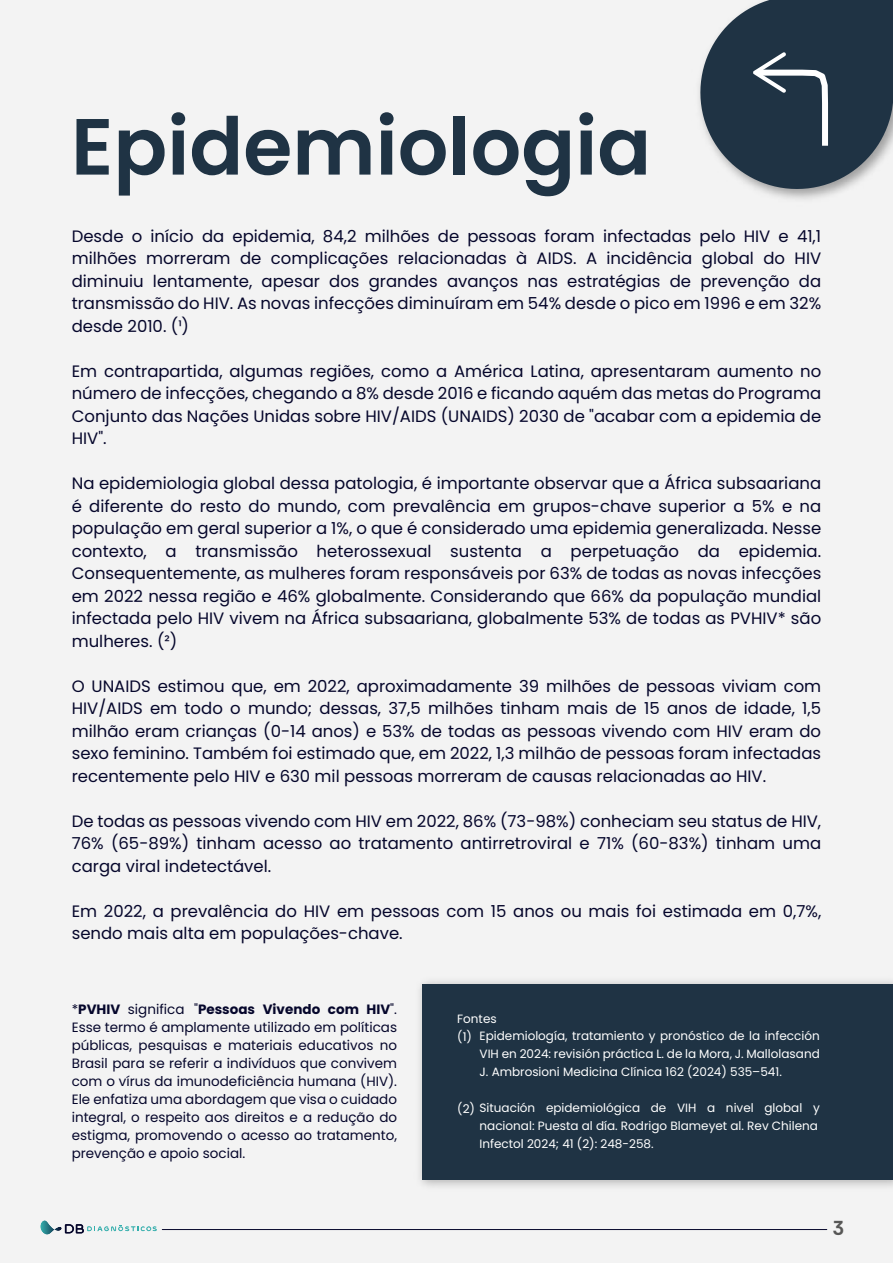
<style>
.page{position:relative;width:893px;height:1263px;background:#f3f3f3}
.page>*{position:absolute;margin:0;border:0;box-sizing:border-box;transform-origin:0 0}
.t1{font:600 79.5px "Poppins";color:#1f3344}
.t2{font:600 19.5px "Poppins";color:#575756}
.t3{font:16.5px/22.5px "Poppins";color:#05062b;text-align:justify}
.t4{font:13.5px/18px "Poppins";color:#05062b;text-align:justify}
.t5{font:12px/18px "Poppins";color:#fff}
.s1{font-weight:700}
</style>
<div class="page">
<svg style="left:40px;top:1220px;width:117px;height:14px"></svg>
<img style="left:419px;top:981px;width:474px;height:206px">
<div style="left:423px;top:984px;width:470px;height:196px;background:#1f3344"></div>
<svg style="left:700px;top:0;width:193px;height:189px;background:#445562"></svg>
<hr style="left:162px;top:1229px;width:665px;height:1px;background:#05062b">
<h1 class="t1" style="left:71px;top:99px;width:582px">Epidemiologia</h1>
<p class="t3" style="left:72px;top:225px;width:751px">Desde o início da epidemia, 84,2 milhões de pessoas foram infectadas pelo HIV e 41,1 milhões morreram de complicações relacionadas à AIDS. A incidência global do HIV diminuiu lentamente, apesar dos grandes avanços nas estratégias de prevenção da transmissão do HIV. As novas infecções diminuíram em 54% desde o pico em 1996 e em 32% desde 2010. (¹)</p>
<p class="t3" style="left:72px;top:360px;width:751px">Em contrapartida, algumas regiões, como a América Latina, apresentaram aumento no número de infecções, chegando a 8% desde 2016 e ficando aquém das metas do Programa Conjunto das Nações Unidas sobre HIV/AIDS (UNAIDS) 2030 de "acabar com a epidemia de HIV".</p>
<p class="t3" style="left:72px;top:473px;width:751px">Na epidemiologia global dessa patologia, é importante observar que a África subsaariana é diferente do resto do mundo, com prevalência em grupos-chave superior a 5% e na população em geral superior a 1%, o que é considerado uma epidemia generalizada. Nesse contexto, a transmissão heterossexual sustenta a perpetuação da epidemia.<br>Consequentemente, as mulheres foram responsáveis por 63% de todas as novas infecções em 2022 nessa região e 46% globalmente. Considerando que 66% da população mundial infectada pelo HIV vivem na África subsaariana, globalmente 53% de todas as PVHIV* são mulheres. (²)</p>
<p class="t3" style="left:72px;top:675px;width:751px">O UNAIDS estimou que, em 2022, aproximadamente 39 milhões de pessoas viviam com HIV/AIDS em todo o mundo; dessas, 37,5 milhões tinham mais de 15 anos de idade, 1,5 milhão eram crianças (0-14 anos) e 53% de todas as pessoas vivendo com HIV eram do sexo feminino. Também foi estimado que, em 2022, 1,3 milhão de pessoas foram infectadas recentemente pelo HIV e 630 mil pessoas morreram de causas relacionadas ao HIV.</p>
<p class="t3" style="left:72px;top:810px;width:751px">De todas as pessoas vivendo com HIV em 2022, 86% (73-98%) conheciam seu status de HIV, 76% (65-89%) tinham acesso ao tratamento antirretroviral e 71% (60-83%) tinham uma carga viral indetectável.</p>
<p class="t3" style="left:72px;top:900px;width:751px">Em 2022, a prevalência do HIV em pessoas com 15 anos ou mais foi estimada em 0,7%, sendo mais alta em populações-chave.</p>
<p class="t4" style="left:72px;top:1001px;width:327px">*<span class="s1">PVHIV</span> significa "<span class="s1">Pessoas Vivendo com HIV</span>".<br>Esse termo é amplamente utilizado em políticas públicas, pesquisas e materiais educativos no Brasil para se referir a indivíduos que convivem com o vírus da imunodeficiência humana (HIV).<br>Ele enfatiza uma abordagem que visa o cuidado integral, o respeito aos direitos e a redução do estigma, promovendo o acesso ao tratamento, prevenção e apoio social.</p>
<p class="t5" style="left:457px;top:1010px;width:41px">Fontes (1)</p>
<p class="t5" style="left:480px;top:1027px;width:342px;text-align:justify">Epidemiología, tratamiento y pronóstico de la infección VIH en 2024: revisión práctica L. de la Mora, J. Mallolasand J. Ambrosioni Medicina Clínica 162 (2024) 535–541.</p>
<p class="t5" style="left:480px;top:1099px;width:342px;text-indent:-22px">(2) Situación epidemiológica de VIH a nivel global y nacional: Puesta al día. Rodrigo Blameyet al. Rev Chilena<br>Infectol 2024; 41 (2): 248-258.</p>
<p class="t2" style="left:832px;top:1216px;width:13px">3</p>
</div>
